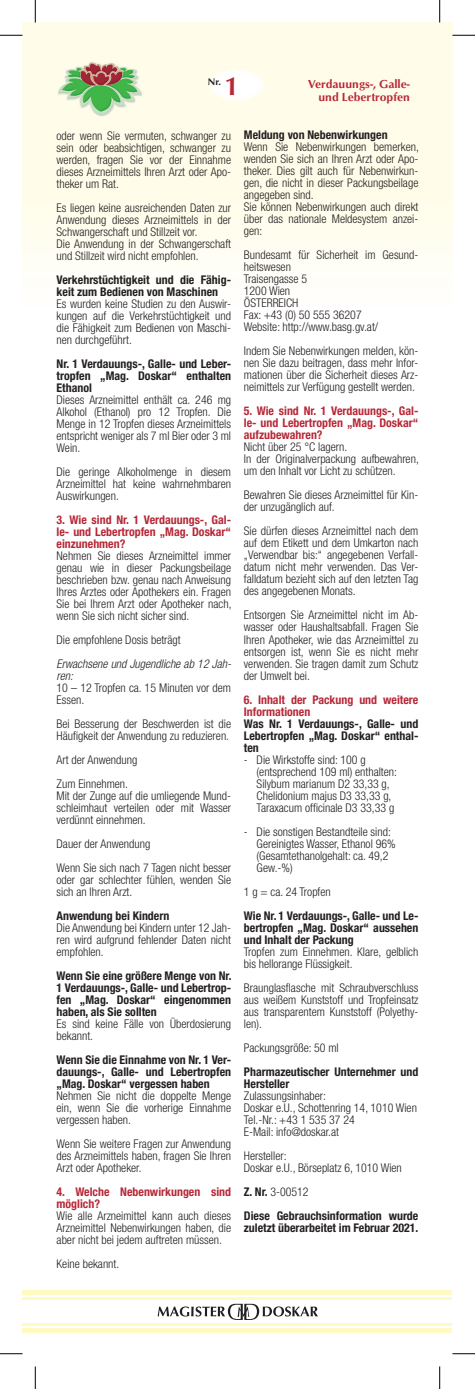
<style>
.page{position:relative;width:475px;height:1389px;background:#fff}
.page>*{position:absolute;margin:0;border:0;box-sizing:border-box;transform-origin:0 0}
.t1{font:700 26.4px "O800 Flare";color:#b72837}
.t2{font:300 condensed 12px/12px "Helvetica Neue";color:#231f20}
.t3{font:700 condensed 12px/12px "Helvetica Neue";color:#231f20;text-align:justify}
.t4{font:700 condensed 12px/12px "Helvetica Neue";color:#b72837;text-align:justify}
.t5{font:italic 300 condensed 12px/12px "Helvetica Neue";color:#231f20}
.t6{font:700 12px/13.5px "O800 Flare";color:#b72837;text-align:right}
.t7{font:700 9.9px "O800 Flare";color:#231f20}
.s1{font-weight:300}
</style>
<div class="page">
<img style="left:22px;top:22px;width:430px;height:103px">
<svg style="left:157px;top:1303px;width:161px;height:17px"></svg>
<hr style="left:22px;top:1290px;width:430px;height:4px;background:#fffac1">
<hr style="left:22px;top:1329px;width:430px;height:4px;background:#fffac1">
<hr style="left:22px;top:1296px;width:430px;height:3px;background:#fffac1">
<hr style="left:22px;top:1323px;width:430px;height:3px;background:#fffac1">
<div style="left:208px;top:69px;width:57px;height:32px;background:#fff;border-radius:50%"></div>
<svg style="left:0;top:35px;width:22px;height:1px"></svg>
<svg style="left:452px;top:35px;width:22px;height:1px"></svg>
<svg style="left:0;top:1353px;width:22px;height:1px"></svg>
<svg style="left:452px;top:1353px;width:22px;height:1px"></svg>
<svg style="left:35px;top:0;width:1px;height:22px"></svg>
<svg style="left:35px;top:1366px;width:1px;height:23px"></svg>
<svg style="left:439px;top:0;width:1px;height:22px"></svg>
<svg style="left:439px;top:1366px;width:1px;height:23px"></svg>
<p class="t7" style="left:208px;top:76px;width:15px">Nr.</p>
<h1 class="t1" style="left:224px;top:71px;width:16px">1</h1>
<p class="t6" style="left:308px;top:77px;width:103px">Verdauungs-, Galle&shy;und Lebertropfen</p>
<p class="t2" style="left:57px;top:129px;width:176px;text-align:justify">oder wenn Sie vermuten, schwanger zu sein oder beabsichtigen, schwanger zu werden, fragen Sie vor der Einnahme dieses Arzneimittels Ihren Arzt oder Apo&shy;theker um Rat.</p>
<p class="t2" style="left:57px;top:201px;width:176px">Es liegen keine ausreichenden Daten zur Anwendung dieses Arzneimittels in der Schwangerschaft und Stillzeit vor.<br>Die Anwendung in der Schwangerschaft und Stillzeit wird nicht empfohlen.</p>
<p class="t3" style="left:57px;top:273px;width:176px">Verkehrstüchtigkeit und die Fähig&shy;keit zum Bedienen von Maschinen</p>
<p class="t2" style="left:57px;top:297px;width:176px;text-align:justify">Es wurden keine Studien zu den Auswir&shy;kungen auf die Verkehrstüchtigkeit und die Fähigkeit zum Bedienen von Maschi&shy;nen durchgeführt.</p>
<p class="t3" style="left:57px;top:357px;width:176px">Nr. 1 Verdauungs-, Galle- und Leber&shy;tropfen „Mag. Doskar“ enthalten Ethanol</p>
<p class="t2" style="left:57px;top:393px;width:176px;text-align:justify">Dieses Arzneimittel enthält ca. 246 mg Alkohol (Ethanol) pro 12 Tropfen. Die Menge in 12 Tropfen dieses Arzneimittels entspricht weniger als 7 ml Bier oder 3 ml Wein.</p>
<p class="t2" style="left:57px;top:465px;width:176px;text-align:justify">Die geringe Alkoholmenge in diesem Arzneimittel hat keine wahrnehmbaren Auswirkungen.</p>
<p class="t4" style="left:57px;top:513px;width:176px">3. Wie sind Nr. 1 Verdauungs-, Gal&shy;le- und Lebertropfen „Mag. Doskar“ einzunehmen?</p>
<p class="t2" style="left:57px;top:549px;width:176px;text-align:justify">Nehmen Sie dieses Arzneimittel immer genau wie in dieser Packungsbeilage beschrieben bzw. genau nach Anweisung Ihres Arztes oder Apothekers ein. Fragen Sie bei Ihrem Arzt oder Apotheker nach, wenn Sie sich nicht sicher sind.</p>
<p class="t2" style="left:57px;top:633px;width:126px">Die empfohlene Dosis beträgt</p>
<p class="t5" style="left:57px;top:657px;width:176px">Erwachsene und Jugendliche ab 12 Jah&shy;ren:</p>
<p class="t2" style="left:57px;top:681px;width:176px">10 – 12 Tropfen ca. 15 Minuten vor dem<br>Essen.</p>
<p class="t2" style="left:57px;top:717px;width:176px">Bei Besserung der Beschwerden ist die<br>Häufigkeit der Anwendung zu reduzieren.</p>
<p class="t2" style="left:57px;top:747px;width:82px;line-height:24px">Art der Anwendung<br>Zum Einnehmen.</p>
<p class="t2" style="left:57px;top:789px;width:176px;text-align:justify">Mit der Zunge auf die umliegende Mund&shy;schleimhaut verteilen oder mit Wasser verdünnt einnehmen.</p>
<p class="t2" style="left:57px;top:831px;width:176px;line-height:24px">Dauer der Anwendung<br>Wenn Sie sich nach 7 Tagen nicht besser</p>
<p class="t2" style="left:57px;top:873px;width:176px">oder gar schlechter fühlen, wenden Sie sich an Ihren Arzt.</p>
<p class="t3" style="left:57px;top:909px;width:114px">Anwendung bei Kindern</p>
<p class="t2" style="left:57px;top:921px;width:176px;text-align:justify">Die Anwendung bei Kindern unter 12 Jah&shy;ren wird aufgrund fehlender Daten nicht empfohlen.</p>
<p class="t3" style="left:57px;top:969px;width:176px">Wenn Sie eine größere Menge von Nr.<br>1 Verdauungs-, Galle- und Lebertrop&shy;fen „Mag. Doskar“ eingenommen haben, als Sie sollten</p>
<p class="t2" style="left:57px;top:1017px;width:176px">Es sind keine Fälle von Überdosierung bekannt.</p>
<p class="t3" style="left:57px;top:1053px;width:176px">Wenn Sie die Einnahme von Nr. 1 Ver&shy;dauungs-, Galle- und Lebertropfen „Mag. Doskar“ vergessen haben</p>
<p class="t2" style="left:57px;top:1089px;width:176px;text-align:justify">Nehmen Sie nicht die doppelte Menge ein, wenn Sie die vorherige Einnahme vergessen haben.</p>
<p class="t2" style="left:57px;top:1137px;width:176px;text-align:justify">Wenn Sie weitere Fragen zur Anwendung des Arzneimittels haben, fragen Sie Ihren Arzt oder Apotheker.</p>
<p class="t4" style="left:57px;top:1185px;width:176px">4. Welche Nebenwirkungen sind möglich?</p>
<p class="t2" style="left:57px;top:1209px;width:176px;text-align:justify">Wie alle Arzneimittel kann auch dieses Arzneimittel Nebenwirkungen haben, die aber nicht bei jedem auftreten müssen.</p>
<p class="t2" style="left:57px;top:1257px;width:64px">Keine bekannt.</p>
<p class="t3" style="left:244px;top:129px;width:145px">Meldung von Nebenwirkungen</p>
<p class="t2" style="left:244px;top:141px;width:176px">Wenn Sie Nebenwirkungen bemerken, wenden Sie sich an Ihren Arzt oder Apo&shy;theker. Dies gilt auch für Nebenwirkun&shy;gen, die nicht in dieser Packungsbeilage angegeben sind.<br>Sie können Nebenwirkungen auch direkt über das nationale Meldesystem anzei&shy;gen:</p>
<p class="t2" style="left:244px;top:249px;width:176px">Bundesamt für Sicherheit im Gesund&shy;heitswesen<br>Traisengasse 5<br>1200 Wien<br>ÖSTERREICH<br>Fax: +43 (0) 50 555 36207<br>Website: http://www.basg.gv.at/</p>
<p class="t2" style="left:244px;top:345px;width:176px;text-align:justify">Indem Sie Nebenwirkungen melden, kön&shy;nen Sie dazu beitragen, dass mehr Infor&shy;mationen über die Sicherheit dieses Arz&shy;neimittels zur Verfügung gestellt werden.</p>
<p class="t4" style="left:244px;top:405px;width:176px">5. Wie sind Nr. 1 Verdauungs-, Gal&shy;le- und Lebertropfen „Mag. Doskar“ aufzubewahren?</p>
<p class="t2" style="left:244px;top:441px;width:176px">Nicht über 25 °C lagern.<br>In der Originalverpackung aufbewahren, um den Inhalt vor Licht zu schützen.</p>
<p class="t2" style="left:244px;top:489px;width:176px">Bewahren Sie dieses Arzneimittel für Kin&shy;der unzugänglich auf.</p>
<p class="t2" style="left:244px;top:525px;width:176px;text-align:justify">Sie dürfen dieses Arzneimittel nach dem auf dem Etikett und dem Umkarton nach „Verwendbar bis:“ angegebenen Verfall&shy;datum nicht mehr verwenden. Das Ver&shy;falldatum bezieht sich auf den letzten Tag des angegebenen Monats.</p>
<p class="t2" style="left:244px;top:609px;width:176px;text-align:justify">Entsorgen Sie Arzneimittel nicht im Ab&shy;wasser oder Haushaltsabfall. Fragen Sie Ihren Apotheker, wie das Arzneimittel zu entsorgen ist, wenn Sie es nicht mehr verwenden. Sie tragen damit zum Schutz der Umwelt bei.</p>
<p class="t4" style="left:244px;top:693px;width:176px">6. Inhalt der Packung und weitere<br>Informationen</p>
<p class="t3" style="left:244px;top:717px;width:176px">Was Nr. 1 Verdauungs-, Galle- und Lebertropfen „Mag. Doskar“ enthal&shy;ten</p>
<p class="t2" style="left:256px;top:753px;width:142px;text-indent:-13px">- Die Wirkstoffe sind: 100 g (entsprechend 109 ml) enthalten:<br>Silybum marianum D2 33,33 g,<br>Chelidonium majus D3 33,33 g,<br>Taraxacum officinale D3 33,33 g</p>
<p class="t2" style="left:256px;top:825px;width:140px;text-indent:-13px">- Die sonstigen Bestandteile sind:<br>Gereinigtes Wasser, Ethanol 96% (Gesamtethanolgehalt: ca. 49,2<br>Gew.-%)</p>
<p class="t2" style="left:244px;top:885px;width:88px">1 g = ca. 24 Tropfen</p>
<p class="t3" style="left:244px;top:909px;width:176px">Wie Nr. 1 Verdauungs-, Galle- und Le&shy;bertropfen „Mag. Doskar“ aussehen und Inhalt der Packung</p>
<p class="t2" style="left:244px;top:945px;width:176px">Tropfen zum Einnehmen. Klare, gelblich bis hellorange Flüssigkeit.</p>
<p class="t2" style="left:244px;top:981px;width:176px;text-align:justify">Braunglasflasche mit Schraubverschluss aus weißem Kunststoff und Tropfeinsatz aus transparentem Kunststoff (Polyethy&shy;len).</p>
<p class="t2" style="left:244px;top:1041px;width:96px">Packungsgröße: 50 ml</p>
<p class="t3" style="left:244px;top:1065px;width:176px">Pharmazeutischer Unternehmer und<br>Hersteller</p>
<p class="t2" style="left:244px;top:1089px;width:174px">Zulassungsinhaber:<br>Doskar e.U., Schottenring 14, 1010 Wien<br>Tel.-Nr.: +43 1 535 37 24<br>E-Mail: info@doskar.at</p>
<p class="t2" style="left:244px;top:1149px;width:159px">Hersteller:<br>Doskar e.U., Börseplatz 6, 1010 Wien</p>
<p class="t3" style="left:244px;top:1179px;width:176px;line-height:24px">Z. Nr. <span class="s1">3-00512<br></span>Diese Gebrauchsinformation wurde</p>
<p class="t3" style="left:244px;top:1221px;width:176px">zuletzt überarbeitet im Februar 2021.</p>
</div>
